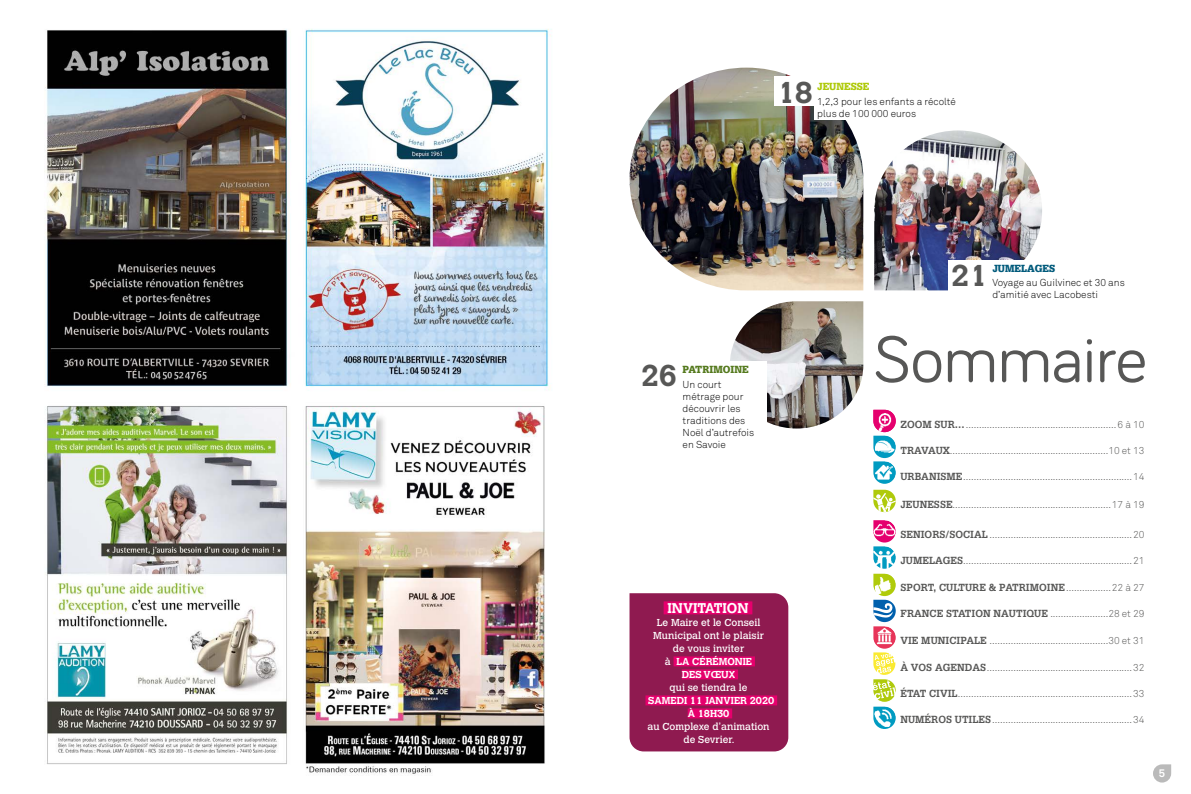
<style>
.page{position:relative;width:1191px;height:794px;background:#fff}
.page>*{position:absolute;margin:0;border:0;box-sizing:border-box;transform-origin:0 0}
.t1{font:67.1px "Bariol";color:#575756}
.t2{font:700 29.8px "Calvert";color:#575756}
.t3{font:700 14px "Calvert";color:#fff}
.t4{font:700 11px "Serifa";color:#575756;scale:.9 1}
.t5{font:900 11px "Serifa";color:#557a1e;scale:.9 1}
.t6{font:900 11px "Serifa";color:#005a7b;scale:.9 1}
.t7{font:900 11px "Serifa";color:#afca0b;scale:.9 1}
.t8{font:700 11px "Akkurat Pro";color:#fff}
.t9{font:10px "Akkurat Light Pro";color:#575756}
.t10{font:10px/12px "Akkurat Light Pro";color:#000}
.t11{font:10px/13px "Calvert";color:#fff;text-align:center}
.t12{font:700 10px/13px "Calvert";color:#fff;text-align:center}
.s1{font-weight:700}
.s2{font-family:"Serifa";font-weight:700;font-size:11px}
.s3{font-family:"Akkurat Light Pro";font-weight:400;font-size:10px}
</style>
<div class="page">
<svg style="left:1153px;top:764px;width:18px;height:18px"></svg>
<img style="left:874px;top:130px;width:168px;height:160px">
<div style="left:989px;top:260px;width:158px;height:41px;background:#fff"></div>
<div style="left:948px;top:260px;width:42px;height:33px;background:#fff"></div>
<img style="left:629px;top:68px;width:234px;height:222px">
<img style="left:730px;top:301px;width:133px;height:127px">
<div style="left:814px;top:79px;width:157px;height:41px;background:#fff"></div>
<div style="left:774px;top:77px;width:41px;height:29px;background:#fff"></div>
<div style="left:680px;top:361px;width:86px;height:89px;background:#fff"></div>
<svg style="left:873px;top:410px;width:22px;height:49px"></svg>
<img style="left:873px;top:461px;width:22px;height:23px">
<svg style="left:873px;top:490px;width:22px;height:22px"></svg>
<svg style="left:873px;top:520px;width:22px;height:102px"></svg>
<img style="left:873px;top:626px;width:22px;height:22px">
<svg style="left:873px;top:652px;width:22px;height:50px"></svg>
<img style="left:873px;top:706px;width:22px;height:23px">
<img style="left:44px;top:29px;width:508px;height:746px">
<div style="left:629px;top:593px;width:159px;height:158px;background:#8f1a50"></div>
<div style="left:663px;top:601px;width:89px;height:13px;background:#e6006d"></div>
<div style="left:673px;top:656px;width:82px;height:10px;background:#e6006d"></div>
<div style="left:682px;top:669px;width:56px;height:10px;background:#e6006d"></div>
<div style="left:645px;top:695px;width:132px;height:10px;background:#e6006d"></div>
<div style="left:687px;top:708px;width:45px;height:10px;background:#e6006d"></div>
<h2 class="t2" style="left:777px;top:74px;width:37px">18</h2>
<p class="t7" style="left:817px;top:80px;width:60px">JEUNESSE</p>
<p class="t10" style="left:817px;top:96px;width:140px">1,2,3 pour les enfants a récolté plus de 100 000 euros</p>
<h2 class="t2" style="left:641px;top:356px;width:37px">26</h2>
<p class="t5" style="left:682px;top:362px;width:75px">PATRIMOINE</p>
<p class="t10" style="left:682px;top:378px;width:73px">Un court métrage pour découvrir les traditions des<br>Noël d’autrefois en Savoie</p>
<h3 class="t3" style="left:667px;top:599px;width:82px">INVITATION</h3>
<p class="t11" style="left:653px;top:616px;width:112px">Le Maire et le Conseil<br>Municipal ont le plaisir de vous inviter<br>à <span class="s1">LA CÉRÉMONIE<br>DES VŒUX</span></p>
<p class="t11" style="left:669px;top:681px;width:80px">qui se tiendra le</p>
<p class="t12" style="left:648px;top:694px;width:128px">SAMEDI 11 JANVIER 2020<br>À 18H30</p>
<p class="t11" style="left:647px;top:720px;width:123px">au Complexe d’animation de Sevrier.</p>
<h2 class="t2" style="left:951px;top:257px;width:38px">21</h2>
<p class="t6" style="left:992px;top:261px;width:71px">JUMELAGES</p>
<p class="t10" style="left:992px;top:277px;width:134px">Voyage au Guilvinec et 30 ans d’amitié avec Lacobesti</p>
<h1 class="t1" style="left:873px;top:313px;width:275px">Sommaire</h1>
<p class="t9" style="left:900px;top:418px;width:246px"><span class="s2">ZOOM SUR…</span>.........................................................6 à 10</p>
<p class="t9" style="left:900px;top:444px;width:245px"><span class="s2">TRAVAUX</span>............................................................10 et 13</p>
<p class="t9" style="left:900px;top:471px;width:245px"><span class="s2">URBANISME</span>................................................................14</p>
<p class="t9" style="left:900px;top:498px;width:245px"><span class="s2">JEUNESSE</span>............................................................17 à 19</p>
<p class="t9" style="left:900px;top:529px;width:245px"><span class="s2">SENIORS/SOCIAL</span> ......................................................20</p>
<p class="t9" style="left:900px;top:555px;width:245px"><span class="s2">JUMELAGES</span>................................................................21</p>
<p class="t4" style="left:900px;top:580px;width:273px">SPORT, CULTURE &amp; PATRIMOINE<span class="s3">.................22 à 27</span></p>
<p class="t9" style="left:900px;top:607px;width:246px"><span class="s2">FRANCE STATION NAUTIQUE</span> ......................28 et 29</p>
<p class="t9" style="left:900px;top:635px;width:245px"><span class="s2">VIE MUNICIPALE</span> .............................................30 et 31</p>
<p class="t9" style="left:900px;top:661px;width:246px"><span class="s2">À VOS AGENDAS</span>.......................................................32</p>
<p class="t9" style="left:900px;top:687px;width:245px"><span class="s2">ÉTAT CIVIL</span>..................................................................33</p>
<p class="t9" style="left:900px;top:713px;width:245px"><span class="s2">NUMÉROS UTILES</span>.....................................................34</p>
<p class="t8" style="left:1158px;top:766px;width:8px">5</p>
</div>
